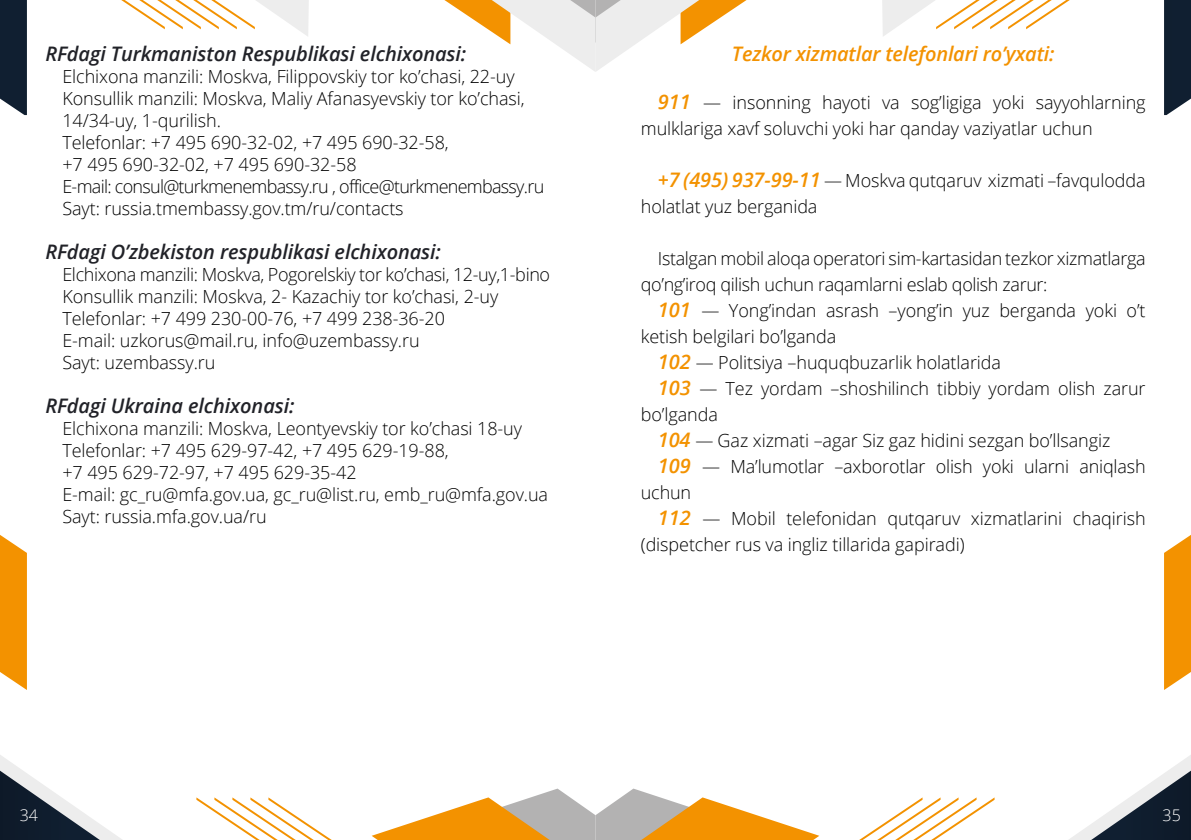
<style>
.page{position:relative;width:1191px;height:840px;background:#fff}
.page>*{position:absolute;margin:0;border:0;box-sizing:border-box;transform-origin:0 0}
.t1{font:italic 600 20px "Open Sans";letter-spacing:-.005em;color:#212228}
.t2{font:italic 600 20px "Open Sans";letter-spacing:-.01em;color:#f39200}
.t3{font:300 18px/22px "Open Sans";letter-spacing:-.005em;color:#000}
.t4{font:300 16px "Open Sans";color:#fff}
.s1{font-weight:600;font-style:italic;font-size:20px;color:#f39200}
</style>
<div class="page">
<svg style="left:1070px;top:755px;width:121px;height:84px"></svg>
<svg style="left:1164px;top:535px;width:27px;height:154px;background:#f49e1c"></svg>
<svg style="left:0;top:755px;width:121px;height:84px"></svg>
<svg style="left:0;top:535px;width:27px;height:154px;background:#f49e1c"></svg>
<svg style="left:196px;top:788px;width:798px;height:51px"></svg>
<svg style="left:1164px;top:0;width:27px;height:115px;background:#1f2d3e"></svg>
<svg style="left:882px;top:0;width:188px;height:36px"></svg>
<svg style="left:444px;top:0;width:303px;height:72px"></svg>
<svg style="left:0;top:0;width:27px;height:115px;background:#1f2d3e"></svg>
<svg style="left:121px;top:0;width:188px;height:36px"></svg>
<p class="t1" style="left:45px;top:40px;width:422px">RFdagi Turkmaniston Respublikasi elchixonasi:</p>
<p class="t3" style="left:62px;top:65px;width:483px">Elchixona manzili: Moskva, Filippovskiy tor ko’chasi, 22-uy Konsullik manzili: Moskva, Maliy Afanasyevskiy tor ko’chasi, 14/34-uy, 1-qurilish.<br>Tеlеfоnlar: +7 495 690-32-02, +7 495 690-32-58,<br>+7 495 690-32-02, +7 495 690-32-58<br>E-mail: consul@turkmenembassy.ru , office@turkmenembassy.ru Sayt: russia.tmembassy.gov.tm/ru/contacts</p>
<p class="t1" style="left:45px;top:238px;width:397px">RFdagi O’zbekiston respublikasi elchixonasi:</p>
<p class="t3" style="left:62px;top:263px;width:489px">Elchixona manzili: Moskva, Pogorelskiy tor ko’chasi, 12-uy,1-bino Konsullik manzili: Moskva, 2- Kаzаchiy tor ko’chasi, 2-uy Tеlеfоnlar: +7 499 230-00-76, +7 499 238-36-20<br>E-mail: uzkorus@mail.ru, info@uzembassy.ru<br>Sayt: uzembassy.ru</p>
<p class="t1" style="left:45px;top:392px;width:251px">RFdagi Ukraina elchixonasi:</p>
<p class="t3" style="left:62px;top:417px;width:487px">Elchixona manzili: Moskva, Leontyevskiy tor ko’chasi 18-uy Tеlеfоnlar: +7 495 629-97-42, +7 495 629-19-88,<br>+7 495 629-72-97, +7 495 629-35-42<br>E-mail: gc_ru@mfa.gov.ua, gc_ru@list.ru, emb_ru@mfa.gov.ua Sayt: russia.mfa.gov.ua/ru</p>
<p class="t2" style="left:732px;top:40px;width:324px">Tezkor xizmatlar telefonlari ro’yxati:</p>
<p class="t3" style="left:641px;top:89px;width:506px;line-height:26px;text-indent:17px"><span class="s1">911</span> — insonning hayoti va sog’ligiga yoki sayyohlarning mulklariga xavf soluvchi yoki har qanday vaziyatlar uchun</p>
<p class="t3" style="left:641px;top:167px;width:506px;line-height:26px;text-indent:17px"><span class="s1">+7 (495) 937-99-11</span> — Мoskva qutqaruv xizmati –favqulodda holatlat yuz berganida</p>
<p class="t3" style="left:641px;top:245px;width:506px;line-height:26px;text-indent:17px">Istalgan mobil aloqa operatori sim-kartasidan tezkor xizmatlarga qo’ng’iroq qilish uchun raqamlarni eslab qolish zarur:</p>
<p class="t3" style="left:658px;top:299px;width:489px"><span class="s1">101</span> — Yong’indan asrash –yong’in yuz berganda yoki o’t</p>
<p class="t3" style="left:641px;top:325px;width:197px">ketish belgilari bo’lganda</p>
<p class="t3" style="left:658px;top:351px;width:345px"><span class="s1">102</span> — Politsiya –huquqbuzarlik holatlarida</p>
<p class="t3" style="left:658px;top:377px;width:489px"><span class="s1">103</span> — Tez yordam –shoshilinch tibbiy yordam olish zarur</p>
<p class="t3" style="left:641px;top:403px;width:79px">bo’lganda</p>
<p class="t3" style="left:658px;top:429px;width:454px"><span class="s1">104</span> — Gаz xizmati –agar Siz gaz hidini sezgan bo’llsangiz</p>
<p class="t3" style="left:658px;top:455px;width:489px"><span class="s1">109</span> — Ma’lumotlar –axborotlar olish yoki ularni aniqlash</p>
<p class="t3" style="left:641px;top:481px;width:52px">uchun</p>
<p class="t3" style="left:658px;top:507px;width:489px"><span class="s1">112</span> — Mobil telefonidan qutqaruv xizmatlarini chaqirish</p>
<p class="t3" style="left:641px;top:533px;width:325px">(dispetcher rus va ingliz tillarida gapiradi)</p>
<p class="t4" style="left:20px;top:803px;width:20px">34</p>
<p class="t4" style="left:1162px;top:803px;width:20px">35</p>
</div>
